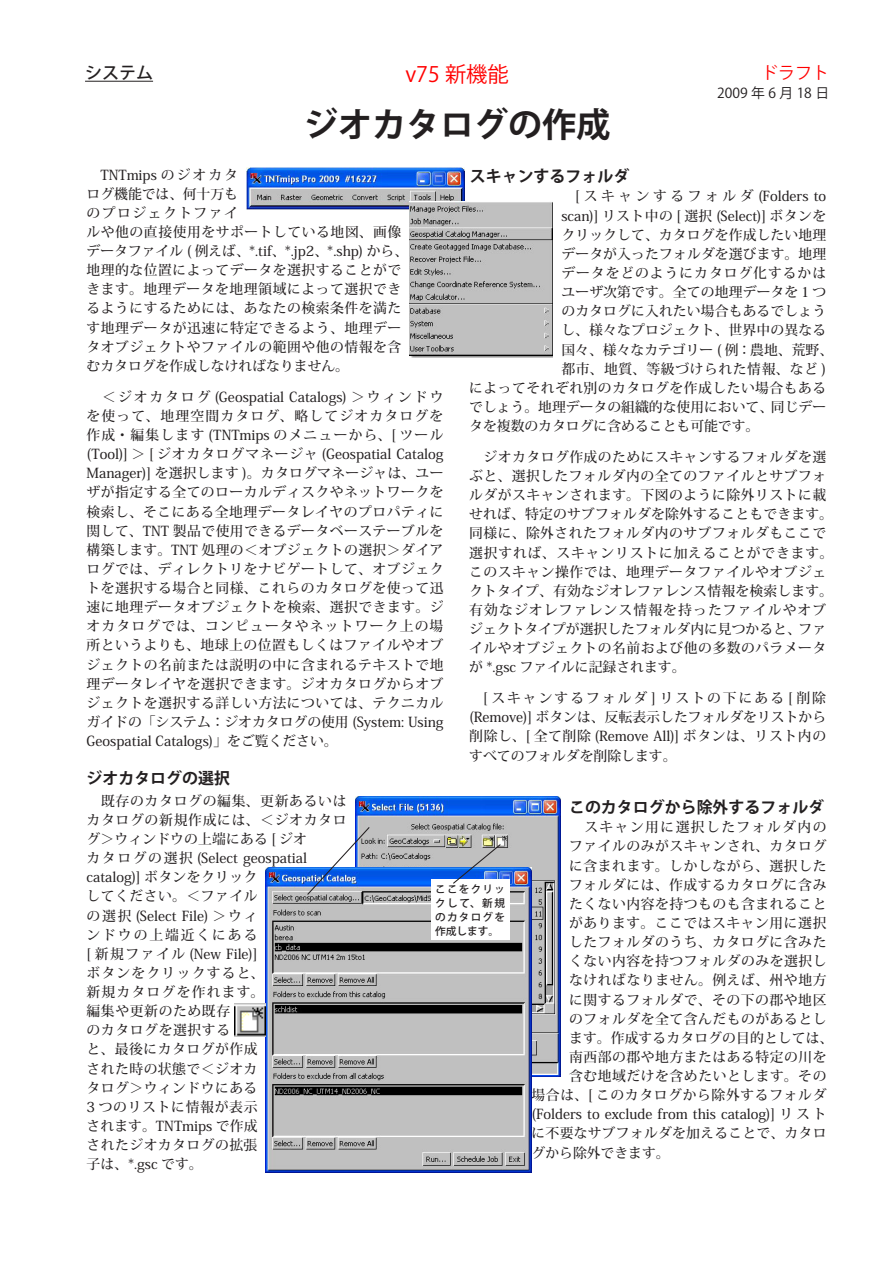
<style>
.page{position:relative;width:893px;height:1263px;background:#fff}
.page>*{position:absolute;margin:0;border:0;box-sizing:border-box;transform-origin:0 0}
.タイトル{font:700 34.05px "Koz Go Pro";color:#231f20}
.タイトル上の赤見出し{font:21.3px "Koz Go Pro";color:#f00}
.分類_下線{font:500 16.95px "Koz Go Pro";color:#231f20}
.肩_ドラフト{font:16.95px "Koz Go Pro";color:#f00}
.本文見出し{font:700 15.9px "Koz Go Pro";color:#231f20}
.本文{font:500 13.8px/19.2px "Koz Min Pro";letter-spacing:.035em;color:#231f20}
.本文-2{font:500 13.8px/19.2px "Koz Min Pro";color:#231f20}
.本文-3{font:500 13.8px "Koz Min Pro";letter-spacing:.01em;color:#231f20}
.本文-4{font:500 13.8px "Koz Min Pro";letter-spacing:.015em;color:#231f20}
.本文-5{font:500 13.8px "Koz Min Pro";letter-spacing:.06em;color:#231f20}
.本文-6{font:500 13.8px "Koz Min Pro";letter-spacing:.08em;color:#231f20}
.本文-7{font:500 13.8px "Koz Min Pro";letter-spacing:.255em;color:#231f20}
.本文-8{font:500 13.8px "Koz Min Pro";letter-spacing:.07em;color:#231f20}
.本文-9{font:500 13.8px "Koz Min Pro";letter-spacing:.1em;color:#231f20}
.右上日付{font:13.8px "Koz Go Pro";color:#231f20}
.画面の説明{font:500 10.65px/13.8px "Koz Go Pro";letter-spacing:.115em;color:#231f20;text-align:justify}
</style>
<div class="page">
<hr style="left:85px;top:81px;width:68px;height:1px;background:#231f20">
<img style="left:247px;top:167px;width:218px;height:43px">
<img style="left:410px;top:202px;width:142px;height:156px">
<img style="left:355px;top:796px;width:206px;height:280px">
<img style="left:266px;top:867px;width:265px;height:305px">
<div style="left:431px;top:879px;width:78px;height:61px;background:#fff"></div>
<svg style="left:306px;top:826px;width:65px;height:70px"></svg>
<img style="left:234px;top:1003px;width:32px;height:33px">
<svg style="left:452px;top:843px;width:50px;height:41px;background:#90a5c8"></svg>
<p class="分類_下線" style="left:85px;top:62px;width:70px">システム</p>
<p class="タイトル上の赤見出し" style="left:405px;top:61px;width:105px">v75 新機能</p>
<p class="タイトル" style="left:304px;top:103px;width:308px">ジオカタログの作成</p>
<p class="肩_ドラフト" style="left:761px;top:62px;width:70px">ドラフト</p>
<p class="右上日付" style="left:717px;top:84px;width:114px">2009 年 6 月 18 日</p>
<p class="本文見出し" style="left:470px;top:165px;width:161px">スキャンするフォルダ</p>
<p class="本文-7" style="left:561px;top:186px;width:266px">　[スキャンするフォルダ (Folders to</p>
<p class="本文-4" style="left:561px;top:206px;width:266px">scan)] リスト中の [ 選択 (Select)] ボタンを</p>
<p class="本文-3" style="left:561px;top:225px;width:266px">クリックして、カタログを作成したい地理</p>
<p class="本文-3" style="left:561px;top:244px;width:266px">データが入ったフォルダを選びます。地理</p>
<p class="本文-8" style="left:561px;top:263px;width:266px">データをどのようにカタログ化するかは</p>
<p class="本文-3" style="left:561px;top:282px;width:266px">ユーザ次第です。全ての地理データを１つ</p>
<p class="本文-3" style="left:561px;top:301px;width:266px">のカタログに入れたい場合もあるでしょう</p>
<p class="本文-3" style="left:561px;top:320px;width:266px">し、様々なプロジェクト、世界中の異なる</p>
<p class="本文-2" style="left:561px;top:339px;width:273px">国々、様々なカテゴリー 例( ：農地、荒野、</p>
<p class="本文" style="left:561px;top:358px;width:266px">都市、地質、等級づけられた情報、など (</p>
<p class="本文" style="left:469px;top:378px;width:359px">によってそれぞれ別のカタログを作成したい場合もある</p>
<p class="本文" style="left:771px;top:397px;width:57px">同じデー</p>
<p class="本文" style="left:87px;top:164px;width:323px">　TNTmips のジオカタ<br>ログ機能では、何十万も<br>のプロジェクトファイ<br>ルや他の直接使用をサポートしている地図、画像データファイル ( 例えば、*.tif、* j p. 2、*.shp) から、地理的な位置によってデータを選択することができます。地理データを地理領域によって選択できるようにするためには、あなたの検索条件を満たす地理データが迅速に特定できるよう、地理データオブジェクトやファイルの範囲や他の情報を含むカタログを作成しなければなりません。</p>
<p class="本文" style="left:87px;top:386px;width:359px;text-align:justify">　＜ジオカタログ (Geospatial Catalogs) ＞ウィンドウを使って、地理空間カタログ、略してジオカタログを作成・編集します (TNTmips のメニューから、[ ツール(Tool)] ＞ [ ジオカタログマネージャ (Geospatial Catalog Manager)] を選択します )。カタログマネージャは、ユーザが指定する全てのローカルディスクやネットワークを検索し、そこにある全地理データレイヤのプロパティに関して、TNT 製品で使用できるデータベーステーブルを構築します。TNT 処理の＜オブジェクトの選択＞ダイアログでは、ディレクトリをナビゲートして、オブジェクトを選択する場合と同様、これらのカタログを使って迅速に地理データオブジェクトを検索、選択できます。ジオカタログでは、コンピュータやネットワーク上の場所というよりも、地球上の位置もしくはファイルやオブジェクトの名前または説明の中に含まれるテキストで地理データレイヤを選択できます。ジオカタログからオブジェクトを選択する詳しい方法については、テクニカルガイドの「システム：ジオカタログの使用 (System: Using Geospatial Catalogs)」をご覧ください。</p>
<p class="本文見出し" style="left:87px;top:768px;width:145px">ジオカタログの選択</p>
<p class="本文" style="left:87px;top:790px;width:262px">　既存のカタログの編集、更新あるいはカタログの新規作成には、＜ジオカタログ＞ウィンドウの上端にある [ ジオ<br>カタログの選択 (Select geospatial catalog)] ボタンをクリック<br>してください。＜ファイル<br>の選択 (Select File) ＞ウィ<br>ンドウの上端近くにある<br>[ 新規ファイル (New File [(<br>ボタンをクリックすると、<br>新規カタログを作れます。<br>編集や更新のため既存<br>のカタログを選択する<br>と、最後にカタログが作成<br>された時の状態で＜ジオカ<br>タログ＞ウィンドウにある<br>3 つのリストに情報が表示<br>されます。TNTmips で作成<br>されたジオカタログの拡張<br>子は、*.gsc です。</p>
<p class="本文-2" style="left:469px;top:397px;width:306px">でしょう。地理データの組織的な使用において、タを複数のカタログに含めることも可能です。</p>
<p class="本文" style="left:469px;top:447px;width:359px">　ジオカタログ作成のためにスキャンするフォルダを選</p>
<p class="本文" style="left:469px;top:466px;width:358px">ぶと、選択したフォルダ内の全てのファイルとサブフォ</p>
<p class="本文" style="left:469px;top:485px;width:358px">ルダがスキャンされます。下図のように除外リストに載</p>
<p class="本文-4" style="left:469px;top:504px;width:365px">せれば、特定のサブフォルダを除外することもできます。</p>
<p class="本文" style="left:469px;top:523px;width:358px">同様に、除外されたフォルダ内のサブフォルダもここで</p>
<p class="本文-5" style="left:469px;top:543px;width:366px">選択すれば、スキャンリストに加えることができます。</p>
<p class="本文" style="left:469px;top:561px;width:358px">このスキャン操作では、地理データファイルやオブジェ</p>
<p class="本文-4" style="left:469px;top:581px;width:365px">クトタイプ、有効なジオレファレンス情報を検索します。</p>
<p class="本文-6" style="left:469px;top:600px;width:359px">有効なジオレファレンス情報を持ったファイルやオブ</p>
<p class="本文" style="left:799px;top:619px;width:29px">ファ</p>
<p class="本文-2" style="left:469px;top:619px;width:359px">ジェクトタイプが選択したフォルダ内に見つかると、<br>イルやオブジェクトの名前および他の多数のパラメータが .* gsc ファイルに記録されます。</p>
<p class="本文" style="left:469px;top:688px;width:359px;text-align:justify">　[ スキャンするフォルダ ] リストの下にある [ 削除(Remove)] ボタンは、反転表示したフォルダをリストから削除し、[ 全て削除 (Remove All)] ボタンは、リスト内のすべてのフォルダを削除します。</p>
<p class="本文見出し" style="left:569px;top:797px;width:257px">このカタログから除外するフォルダ</p>
<p class="本文-9" style="left:569px;top:817px;width:259px">　スキャン用に選択したフォルダ内の</p>
<p class="本文" style="left:569px;top:836px;width:259px">ファイルのみがスキャンされ、カタログ</p>
<p class="本文" style="left:569px;top:855px;width:259px">に含まれます。しかしながら、選択した</p>
<p class="本文" style="left:569px;top:874px;width:259px">フォルダには、作成するカタログに含み</p>
<p class="本文" style="left:569px;top:894px;width:259px">たくない内容を持つものも含まれること</p>
<p class="本文" style="left:569px;top:913px;width:259px">があります。ここではスキャン用に選択</p>
<p class="本文" style="left:569px;top:932px;width:259px">したフォルダのうち、カタログに含みた</p>
<p class="本文" style="left:569px;top:951px;width:259px">くない内容を持つフォルダのみを選択し</p>
<p class="本文" style="left:569px;top:970px;width:259px">なければなりません。例えば、州や地方</p>
<p class="本文" style="left:569px;top:989px;width:259px">に関するフォルダで、その下の郡や地区</p>
<p class="本文" style="left:569px;top:1008px;width:259px">のフォルダを全て含んだものがあるとし</p>
<p class="本文-3" style="left:569px;top:1028px;width:266px">ます。作成するカタログの目的としては、</p>
<p class="本文" style="left:569px;top:1047px;width:259px">南西部の郡や地方またはある特定の川を</p>
<p class="本文" style="left:569px;top:1066px;width:259px">含む地域だけを含めたいとします。その</p>
<p class="本文" style="left:531px;top:1085px;width:296px">場合は、[ このカタログから除外するフォルダ</p>
<p class="本文-2" style="left:531px;top:1104px;width:297px">(Folders to exclude from this catalog)] リスト</p>
<p class="本文" style="left:531px;top:1123px;width:296px">に不要なサブフォルダを加えることで、カタロ</p>
<p class="本文-2" style="left:531px;top:1142px;width:140px">グから除外できます。</p>
<p class="画面の説明" style="left:435px;top:883px;width:71px">ここをクリックして、新規のカタログを作成します。</p>
</div>
